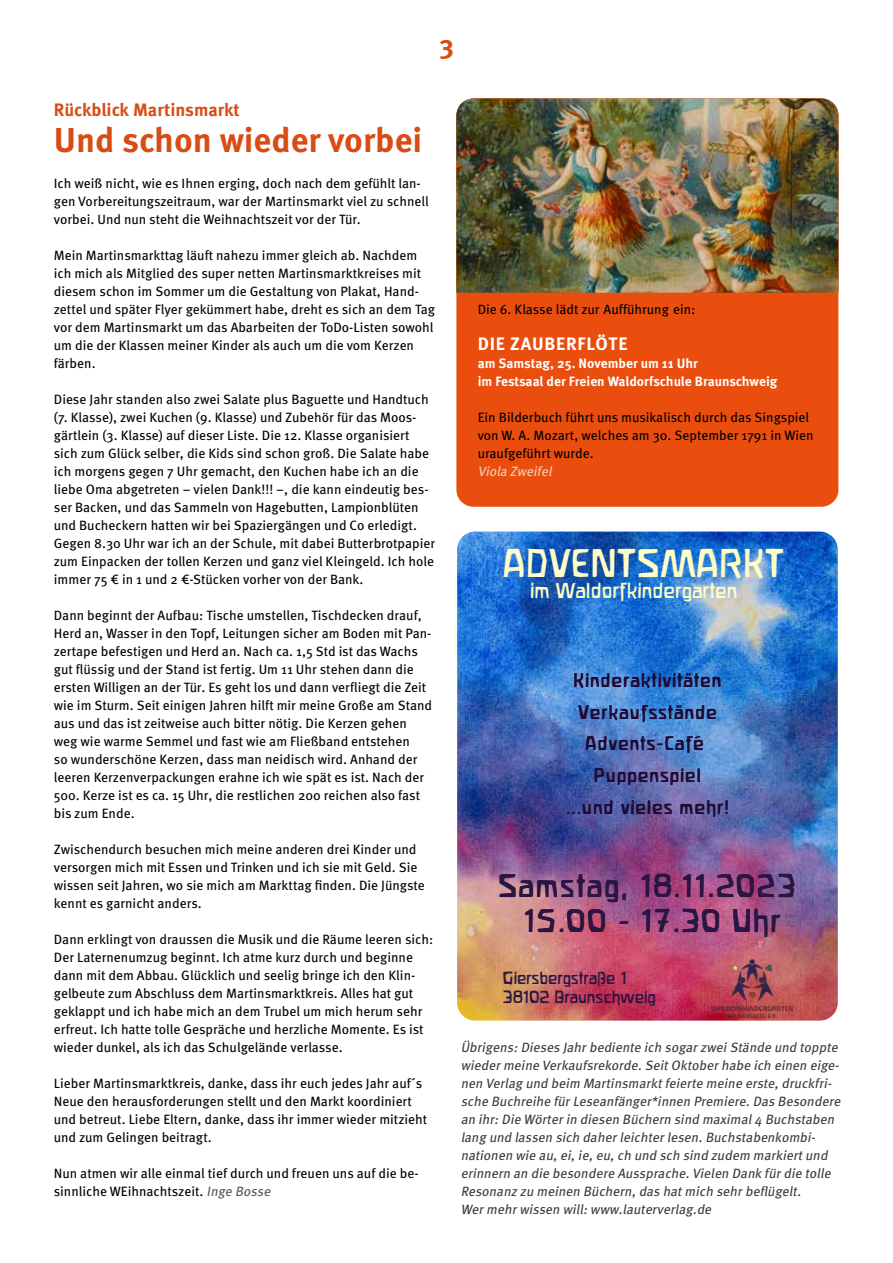
<style>
.page{position:relative;width:893px;height:1263px;background:#fff}
.page>*{position:absolute;margin:0;border:0;box-sizing:border-box;transform-origin:0 0}
.t1{font:35.25px "Waldorfschrift";color:#fffcc5}
.t2{font:700 34.5px "Meta Hebrew";color:#d94d15}
.t3{font:28.8px/34.2px "Waldorfschrift";letter-spacing:.05em;color:#2b1543;text-align:center}
.t4{font:700 27px "Meta Hebrew";color:#d94d15}
.t5{font:19.35px "Waldorfschrift";color:#fffcc5}
.t6{font:700 18px "Meta Hebrew";color:#d94d15}
.t7{font:700 18px "Meta Hebrew";letter-spacing:.04em;color:#fff}
.t8{font:17.25px/31.7px "Waldorfschrift";letter-spacing:.06em;color:#220c35;text-align:center}
.t9{font:15.45px/18.9px "Waldorfschrift";letter-spacing:-.005em;color:#2b1543}
.t10{font:13.5px/18px "Meta Hebrew";color:#000}
.t11{font:italic 13.5px/18px "Meta Hebrew";letter-spacing:-.005em;color:#3c3c3b}
.t12{font:700 13.5px/18px "Meta Hebrew";letter-spacing:-.005em;color:#fff}
.t13{font:italic 13.5px "Meta Hebrew";color:#f6ceb5}
.s1{font-style:italic;color:#575756}
</style>
<div class="page">
<div style="left:456px;top:99px;width:382px;height:408px;background:#e94e0f;border-radius:17px"></div>
<img style="left:456px;top:99px;width:382px;height:194px">
<img style="left:457px;top:531px;width:381px;height:489px">
<img style="left:711px;top:959px;width:82px;height:59px">
<h3 class="t4" style="left:439px;top:28px;width:16px">3</h3>
<h3 class="t6" style="left:54px;top:98px;width:188px">Rückblick Martinsmarkt</h3>
<h2 class="t2" style="left:54px;top:118px;width:370px">Und schon wieder vorbei</h2>
<p class="t10" style="left:54px;top:175px;width:376px">Ich weiß nicht, wie es Ihnen erging, doch nach dem gefühlt lan&shy;gen Vorbereitungszeitraum, war der Martinsmarkt viel zu schnell vorbei. Und nun steht die Weihnachtszeit vor der Tür.</p>
<p class="t10" style="left:54px;top:247px;width:383px">Mein Martinsmarkttag läuft nahezu immer gleich ab. Nachdem ich mich als Mitglied des super netten Martinsmarktkreises mit diesem schon im Sommer um die Gestaltung von Plakat, Hand&shy;zettel und später Flyer gekümmert habe, dreht es sich an dem Tag vor dem Martinsmarkt um das Abarbeiten der ToDo-Listen sowohl um die der Klassen meiner Kinder als auch um die vom Kerzen färben.</p>
<p class="t10" style="left:54px;top:391px;width:383px">Diese Jahr standen also zwei Salate plus Baguette und Handtuch (7. Klasse), zwei Kuchen (9. Klasse) und Zubehör für das Moos&shy;gärtlein (3. Klasse) auf dieser Liste. Die 12. Klasse organisiert sich zum Glück selber, die Kids sind schon groß. Die Salate habe ich morgens gegen 7 Uhr gemacht, den Kuchen habe ich an die liebe Oma abgetreten – vielen Dank!!! –, die kann eindeutig bes&shy;ser Backen, und das Sammeln von Hagebutten, Lampionblüten und Bucheckern hatten wir bei Spaziergängen und Co erledigt.<br>Gegen 8.30 Uhr war ich an der Schule, mit dabei Butterbrotpapier zum Einpacken der tollen Kerzen und ganz viel Kleingeld. Ich hole immer 75 € in 1 und 2 €-Stücken vorher von der Bank.</p>
<p class="t10" style="left:54px;top:607px;width:380px">Dann beginnt der Aufbau: Tische umstellen, Tischdecken drauf, Herd an, Wasser in den Topf, Leitungen sicher am Boden mit Pan&shy;zertape befestigen und Herd an. Nach ca. 1,5 Std ist das Wachs gut flüssig und der Stand ist fertig. Um 11 Uhr stehen dann die ersten Willigen an der Tür. Es geht los und dann verfliegt die Zeit wie im Sturm. Seit einigen Jahren hilft mir meine Große am Stand aus und das ist zeitweise auch bitter nötig. Die Kerzen gehen weg wie warme Semmel und fast wie am Fließband entstehen<br>so wunderschöne Kerzen, dass man neidisch wird. Anhand der leeren Kerzenverpackungen erahne ich wie spät es ist. Nach der 500. Kerze ist es ca. 15 Uhr, die restlichen 200 reichen also fast bis zum Ende.</p>
<p class="t10" style="left:54px;top:840px;width:373px">Zwischendurch besuchen mich meine anderen drei Kinder und versorgen mich mit Essen und Trinken und ich sie mit Geld. Sie wissen seit Jahren, wo sie mich am Markttag finden. Die Jüngste kennt es garnicht anders.</p>
<p class="t10" style="left:54px;top:930px;width:381px">Dann erklingt von draussen die Musik und die Räume leeren sich:<br>Der Laternenumzug beginnt. Ich atme kurz durch und beginne dann mit dem Abbau. Glücklich und seelig bringe ich den Klin&shy;gelbeute zum Abschluss dem Martinsmarktkreis. Alles hat gut geklappt und ich habe mich an dem Trubel um mich herum sehr erfreut. Ich hatte tolle Gespräche und herzliche Momente. Es ist wieder dunkel, als ich das Schulgelände verlasse.</p>
<p class="t10" style="left:54px;top:1074px;width:375px">Lieber Martinsmarktkreis, danke, dass ihr euch jedes Jahr auf´s Neue den herausforderungen stellt und den Markt koordiniert und betreut. Liebe Eltern, danke, dass ihr immer wieder mitzieht und zum Gelingen beitragt.</p>
<p class="t10" style="left:54px;top:1164px;width:366px">Nun atmen wir alle einmal tief durch und freuen uns auf die be&shy;sinnliche WEihnachtszeit. <span class="s1">Inge Bosse</span></p>
<p class="t10" style="left:478px;top:301px;width:219px">Die 6. Klasse lädt zur Aufführung ein:</p>
<h3 class="t7" style="left:478px;top:332px;width:151px">DIE ZAUBERFLÖTE</h3>
<p class="t12" style="left:478px;top:354px;width:301px">am Samstag, 25. November um 11 Uhr<br>im Festsaal der Freien Waldorfschule Braunschweig</p>
<p class="t10" style="left:478px;top:409px;width:337px">Ein Bilderbuch führt uns musikalisch durch das Singspiel von W. A. Mozart, welches am 30. September 1791 in Wien uraufgeführt wurde.</p>
<p class="t13" style="left:478px;top:463px;width:79px">Viola Zweifel</p>
<h1 class="t1" style="left:503px;top:549px;width:283px">ADVENTSMARKT</h1>
<h3 class="t5" style="left:530px;top:582px;width:209px">im Waldorfkindergarten</h3>
<p class="t8" style="left:566px;top:665px;width:164px">Kinderaktivitäten<br>Verkaufsstände<br>Advents-Café<br>Puppenspiel<br>...und vieles mehr!</p>
<h3 class="t3" style="left:498px;top:871px;width:299px">Samstag, 18.11.2023<br>15.00 - 17.30 Uhr</h3>
<p class="t9" style="left:502px;top:970px;width:155px">Giersbergstraße 1<br>38102 Braunschweig</p>
<p class="t11" style="left:461px;top:1039px;width:384px">Übrigens:Dieses Jahrbediente ich sogarzweiStände und toppte wiedermeine Verkaufsrekorde.SeitOktoberhabe ich einen eige&shy;nen Verlag und beim Martinsmarktfeierte meine erste,druckfri&shy;sche Buchreihe fürLeseanfänger*innen Premiere.Das Besondere an ihr:Die Wörterin diesen Büchern sind maximal4 Buchstaben lang und lassen sich daherleichterlesen.Buchstabenkombi&shy;nationen wie au,ei,ie,eu,ch und sch sind zudem markiertund erinnern an die besondere Aussprache.Vielen Dank fürdie tolle Resonanz zu meinen Büchern,das hatmich sehrbeflügelt.<br>Wermehrwissen will:www.lauterverlag.de</p>
</div>
